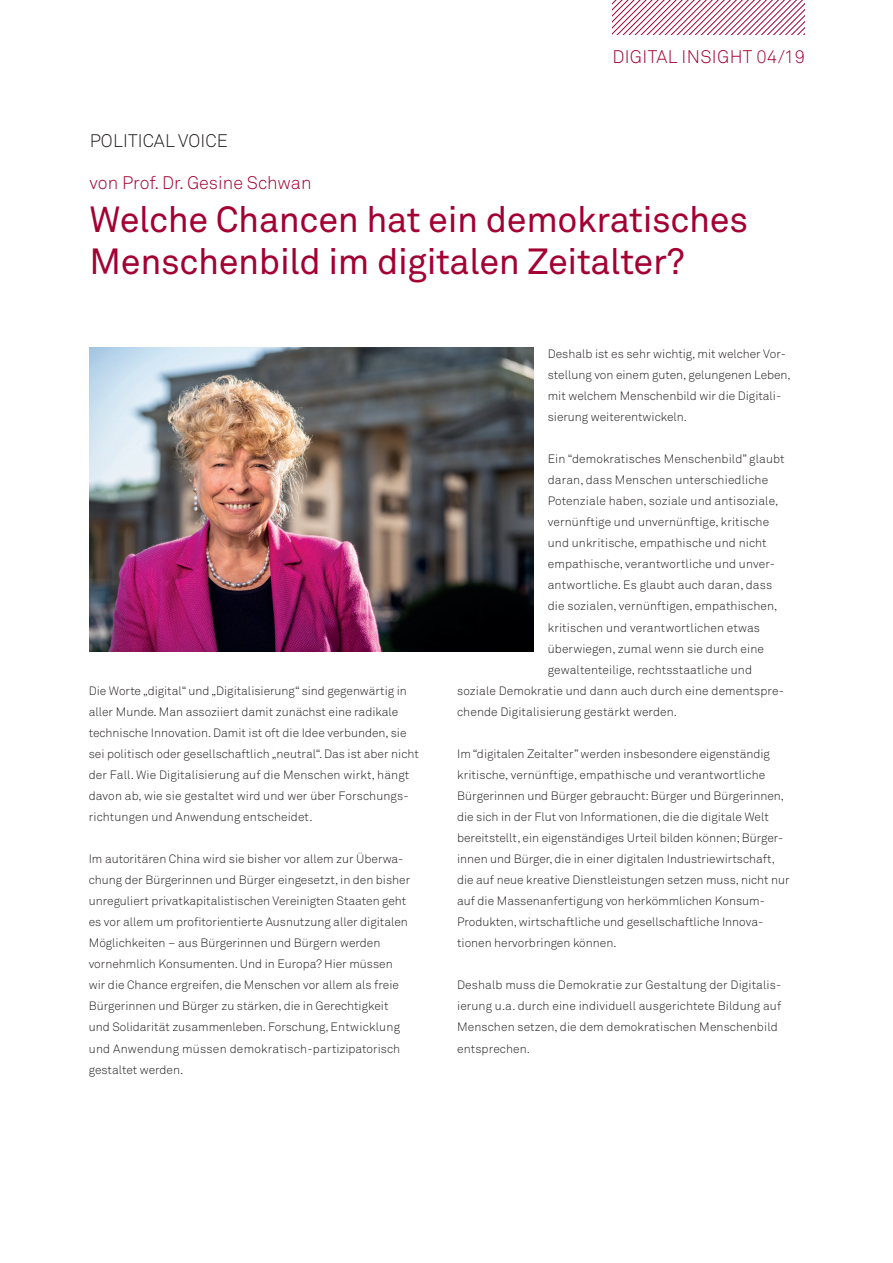
<style>
.page{position:relative;width:893px;height:1263px;background:#fff}
.page>*{position:absolute;margin:0;border:0;box-sizing:border-box;transform-origin:0 0}
.t1{font:36px/42.2px "Akkurat Std";letter-spacing:-.01em;color:#a40133}
.t2{font:300 18px "Akkurat Std";color:#a40133}
.t3{font:300 18px "Akkurat Std";letter-spacing:.02em;color:#a40133}
.t4{font:300 18px "Akkurat Std";letter-spacing:.01em;color:#231f20}
.t5{font:300 12px/21px "Akkurat Std";color:#231f20}
</style>
<div class="page">
<svg style="left:612px;top:0;width:192px;height:34px"></svg>
<img style="left:89px;top:348px;width:444px;height:303px">
<h2 class="t3" style="left:612px;top:46px;width:194px">DIGITAL INSIGHT 04/19</h2>
<h2 class="t4" style="left:90px;top:130px;width:140px">POLITICAL VOICE</h2>
<h2 class="t2" style="left:90px;top:172px;width:223px">von Prof. Dr. Gesine Schwan</h2>
<h1 class="t1" style="left:90px;top:198px;width:660px">Welche Chancen hat ein demokratisches<br>Menschenbild im digitalen Zeitalter?</h1>
<p class="t5" style="left:89px;top:680px;width:331px">Die Worte „digital“ und „Digitalisierung“ sind gegenwärtig in aller Munde. Man assoziiert damit zunächst eine radikale technische Innovation. Damit ist oft die Idee verbunden, sie sei politisch oder gesellschaftlich „neutral“. Das ist aber nicht der Fall. Wie Digitalisierung auf die Menschen wirkt, hängt davon ab, wie sie gestaltet wird und wer über Forschungs&shy;richtungen und Anwendung entscheidet.</p>
<p class="t5" style="left:89px;top:848px;width:323px">Im autoritären China wird sie bisher vor allem zur Überwa&shy;chung der Bürgerinnen und Bürger eingesetzt, in den bisher unreguliert privatkapitalistischen Vereinigten Staaten geht es vor allem um profitorientierte Ausnutzung aller digitalen Möglichkeiten – aus Bürgerinnen und Bürgern werden vornehmlich Konsumenten. Und in Europa? Hier müssen wir die Chance ergreifen, die Menschen vor allem als freie Bürgerinnen und Bürger zu stärken, die in Gerechtigkeit und Solidarität zusammenleben. Forschung, Entwicklung und Anwendung müssen demokratisch-partizipatorisch gestaltet werden.</p>
<p class="t5" style="left:548px;top:343px;width:245px">Deshalb ist es sehr wichtig, mit welcher Vor&shy;stellung von einem guten, gelungenen Leben, mit welchem Menschenbild wir die Digitali&shy;sierung weiterentwickeln.</p>
<p class="t5" style="left:548px;top:448px;width:238px">Ein “demokratisches Menschenbild” glaubt</p>
<p class="t5" style="left:548px;top:469px;width:222px">daran, dass Menschen unterschiedliche</p>
<p class="t5" style="left:548px;top:490px;width:232px">Potenziale haben, soziale und antisoziale,</p>
<p class="t5" style="left:548px;top:512px;width:223px">vernünftige und unvernünftige, kritische</p>
<p class="t5" style="left:548px;top:533px;width:220px">und unkritische, empathische und nicht</p>
<p class="t5" style="left:548px;top:554px;width:229px">empathische, verantwortliche und unver-</p>
<p class="t5" style="left:548px;top:575px;width:226px">antwortliche. Es glaubt auch daran, dass</p>
<p class="t5" style="left:548px;top:596px;width:231px">die sozialen, vernünftigen, empathischen,</p>
<p class="t5" style="left:548px;top:617px;width:214px">kritischen und verantwortlichen etwas</p>
<p class="t5" style="left:548px;top:638px;width:218px">überwiegen, zumal wenn sie durch eine</p>
<p class="t5" style="left:548px;top:659px;width:206px">gewaltenteilige, rechtsstaatliche und</p>
<p class="t5" style="left:457px;top:680px;width:328px">soziale Demokratie und dann auch durch eine dementspre-</p>
<p class="t5" style="left:457px;top:701px;width:221px">chende Digitalisierung gestärkt werden.</p>
<p class="t5" style="left:457px;top:743px;width:334px">Im “digitalen Zeitalter” werden insbesondere eigenständig kritische, vernünftige, empathische und verantwortliche Bürgerinnen und Bürger gebraucht: Bürger und Bürgerinnen, die sich in der Flut von Informationen, die die digitale Welt bereitstellt, ein eigenständiges Urteil bilden können; Bürger&shy;innen und Bürger, die in einer digitalen Industriewirtschaft, die auf neue kreative Dienstleistungen setzen muss, nicht nur auf die Massenanfertigung von herkömmlichen Konsum-Produkten, wirtschaftliche und gesellschaftliche Innova&shy;tionen hervorbringen können.</p>
<p class="t5" style="left:457px;top:975px;width:326px">Deshalb muss die Demokratie zur Gestaltung der Digitalis&shy;ierung u.a. durch eine individuell ausgerichtete Bildung auf Menschen setzen, die dem demokratischen Menschenbild entsprechen.</p>
</div>
